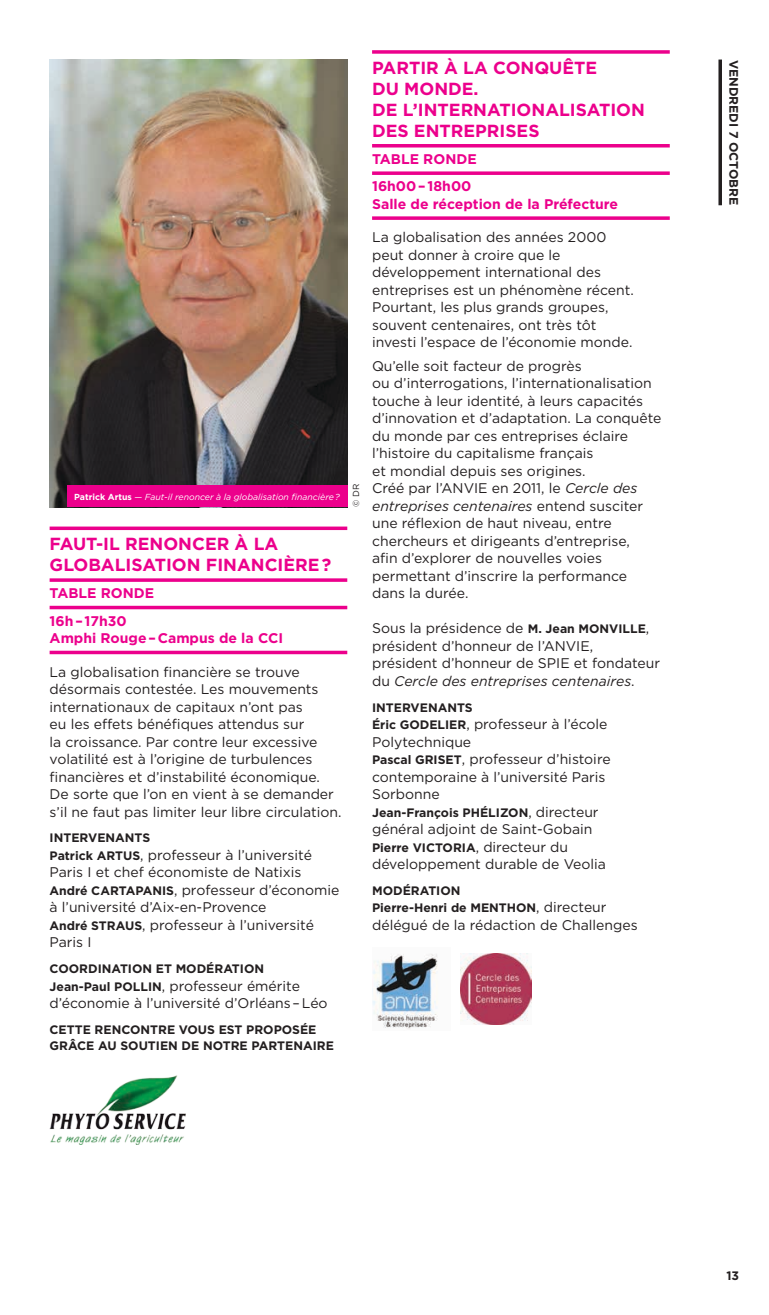
<style>
.page{position:relative;width:769px;height:1315px;background:#fff}
.page>*{position:absolute;margin:0;border:0;box-sizing:border-box;transform-origin:0 0}
.t1{font:700 17.5px/21px "Gotham";letter-spacing:-.035em;color:#ec008c}
.t2{font:14px/17.5px "Gotham";color:#231f20}
.t3{font:700 14px/27.5px "Gotham";color:#ec008c}
.t4{font:700 12.25px/17.5px "Gotham";color:#231f20}
.t5{font:italic 8.75px "Gotham";color:#fff}
.t6{font:8.75px "Gotham";color:#231f20}
.s1{font-weight:700;font-style:normal}
.s2{font-style:normal}
.s3{font-weight:700;font-size:12.25px}
.s4{font-style:italic}
.s5{font-weight:400;font-size:14px}
</style>
<div class="page">
<svg style="left:718px;top:60px;width:4px;height:145px"></svg>
<svg style="left:50px;top:526px;width:297px;height:4px"></svg>
<svg style="left:50px;top:578px;width:297px;height:4px"></svg>
<hr style="left:50px;top:606px;width:297px;height:3px;background:#ec008c">
<hr style="left:50px;top:651px;width:297px;height:3px;background:#ec008c">
<img style="left:50px;top:60px;width:297px;height:447px">
<img style="left:50px;top:1075px;width:136px;height:69px">
<svg style="left:372px;top:50px;width:298px;height:4px"></svg>
<hr style="left:372px;top:144px;width:298px;height:3px;background:#ec008c">
<svg style="left:372px;top:171px;width:298px;height:4px"></svg>
<svg style="left:372px;top:216px;width:298px;height:4px"></svg>
<img style="left:372px;top:954px;width:66px;height:75px">
<img style="left:460px;top:953px;width:71px;height:71px">
<div style="left:67px;top:485px;width:280px;height:22px;background:#ec008c"></div>
<p class="t5" style="left:74px;top:491px;width:267px"><span class="s1">PATRICK ARTUS</span> <span class="s2">—</span> Faut-il renoncer à la globalisation financière ?</p>
<p class="t6" style="left:351px;top:507px;width:25px;rotate:-90deg">© DR</p>
<p class="t1" style="left:50px;top:533px;width:24px">FAUT</p>
<p class="t1" style="left:96px;top:533px;width:43px">-IL RENONCER</p>
<p class="t1" style="left:235px;top:533px;width:32px">À LA</p>
<p class="t1" style="left:50px;top:554px;width:13px">GLOBALISATION</p>
<p class="t1" style="left:206px;top:554px;width:13px">FINANCIÈRE</p>
<p class="t1" style="left:322px;top:554px;width:11px">?</p>
<p class="t3" style="left:50px;top:579px;width:106px">TABLE RONDE<br>16H – 17H30</p>
<p class="t3" style="left:50px;top:624px;width:235px">AMPHI ROUGE – CAMPUS DE LA CCI</p>
<p class="t2" style="left:50px;top:662px;width:293px">La globalisation financière se trouve désormais contestée. Les mouvements internationaux de capitaux n’ont pas<br>eu les effets bénéfiques attendus sur<br>la croissance. Par contre leur excessive volatilité est à l’origine de turbulences financières et d’instabilité économique.<br>De sorte que l’on en vient à se demander s’il ne faut pas limiter leur libre circulation.</p>
<p class="t4" style="left:50px;top:829px;width:14px">INTERVENANTS</p>
<p class="t2" style="left:50px;top:846px;width:291px"><span class="s3">PATRICK ARTUS</span>, professeur à l’université Paris I et chef économiste de Natixis <span class="s3">ANDRÉ CARTAPANIS</span>, professeur d’économie à l’université d’Aix-en-Provence<br><span class="s3">ANDRÉ STRAUS</span>, professeur à l’université Paris I</p>
<p class="t4" style="left:50px;top:960px;width:19px">COORDINATION</p>
<p class="t4" style="left:156px;top:960px;width:30px">ET MODÉRATION</p>
<p class="t2" style="left:50px;top:976px;width:280px"><span class="s3">JEAN-PAUL POLLIN</span>, professeur émérite d’économie à l’université d’Orléans – Léo</p>
<p class="t4" style="left:50px;top:1020px;width:18px">CETTE</p>
<p class="t4" style="left:95px;top:1020px;width:10px">RENCONTRE</p>
<p class="t4" style="left:179px;top:1020px;width:10px">VOUS</p>
<p class="t4" style="left:219px;top:1020px;width:9px">EST</p>
<p class="t4" style="left:246px;top:1020px;width:10px">PROPOSÉE</p>
<p class="t4" style="left:50px;top:1036px;width:80px">GRÂCE AU SOUTIEN</p>
<p class="t4" style="left:182px;top:1036px;width:32px">DE NOTRE</p>
<p class="t4" style="left:251px;top:1036px;width:10px">PARTENAIRE</p>
<p class="t1" style="left:372px;top:57px;width:23px">PARTIR</p>
<p class="t1" style="left:444px;top:57px;width:64px">À LA CONQU</p>
<p class="t1" style="left:562px;top:57px;width:24px">ÊTE</p>
<p class="t1" style="left:372px;top:78px;width:47px">DU MONDE</p>
<p class="t1" style="left:474px;top:78px;width:7px">.</p>
<p class="t1" style="left:372px;top:99px;width:58px">DE L’INTERNATIONALISATION<br>DES</p>
<p class="t1" style="left:414px;top:120px;width:13px">ENTREPRISES</p>
<p class="t3" style="left:372px;top:145px;width:106px">TABLE RONDE<br>16H00 – 18H00</p>
<p class="t3" style="left:372px;top:190px;width:248px">SALLE DE RÉCEPTION DE LA PRÉFECTURE</p>
<p class="t2" style="left:372px;top:228px;width:263px">La globalisation des années 2000 peut donner à croire que le développement international des entreprises est un phénomène récent.<br>Pourtant, les plus grands groupes, souvent centenaires, ont très tôt investi l’espace de l’économie monde.</p>
<p class="t2" style="left:372px;top:357px;width:291px">Qu’elle soit facteur de progrès<br>ou d’interrogations, l’internationalisation touche à leur identité, à leurs capacités d’innovation et d’adaptation. La conquête du monde par ces entreprises éclaire l’histoire du capitalisme français<br>et mondial depuis ses origines.<br>Créé par l’ANVIE en 2011, le <span class="s4">Cercle des entreprises centenaires</span> entend susciter une réflexion de haut niveau, entre chercheurs et dirigeants d’entreprise,<br>afin d’explorer de nouvelles voies permettant d’inscrire la performance dans la durée.</p>
<p class="t2" style="left:372px;top:619px;width:290px">Sous la présidence de <span class="s3">M. JEAN MONVILLE</span>, président d’honneur de l’ANVIE, président d’honneur de SPIE et fondateur du <span class="s4">Cercle des entreprises centenaires</span>.</p>
<p class="t4" style="left:372px;top:698px;width:14px">INTERVENANTS</p>
<p class="t2" style="left:372px;top:715px;width:240px"><span class="s3">ÉRIC GODELIER</span>, professeur à l’école<br>Polytechnique<br><span class="s3">PASCAL GRISET</span>, professeur d’histoire contemporaine à l’université Paris<br>Sorbonne</p>
<p class="t4" style="left:372px;top:803px;width:228px">JEAN-FRANÇOIS PHÉLIZON<span class="s5">, directeur</span></p>
<p class="t2" style="left:372px;top:820px;width:222px">général adjoint de Saint-Gobain</p>
<p class="t4" style="left:372px;top:838px;width:198px">PIERRE VICTORIA<span class="s5">, directeur du</span></p>
<p class="t2" style="left:372px;top:855px;width:235px">développement durable de Veolia</p>
<p class="t4" style="left:372px;top:881px;width:236px">MODÉRATION<br>PIERRE-HENRI DE MENTHON<span class="s5">, directeur</span></p>
<p class="t2" style="left:372px;top:916px;width:267px">délégué de la rédaction de Challenges</p>
<p class="t4" style="left:742px;top:60px;width:146px;rotate:90deg">VENDREDI 7 OCTOBRE</p>
<p class="t4" style="left:726px;top:1267px;width:14px">13</p>
</div>
